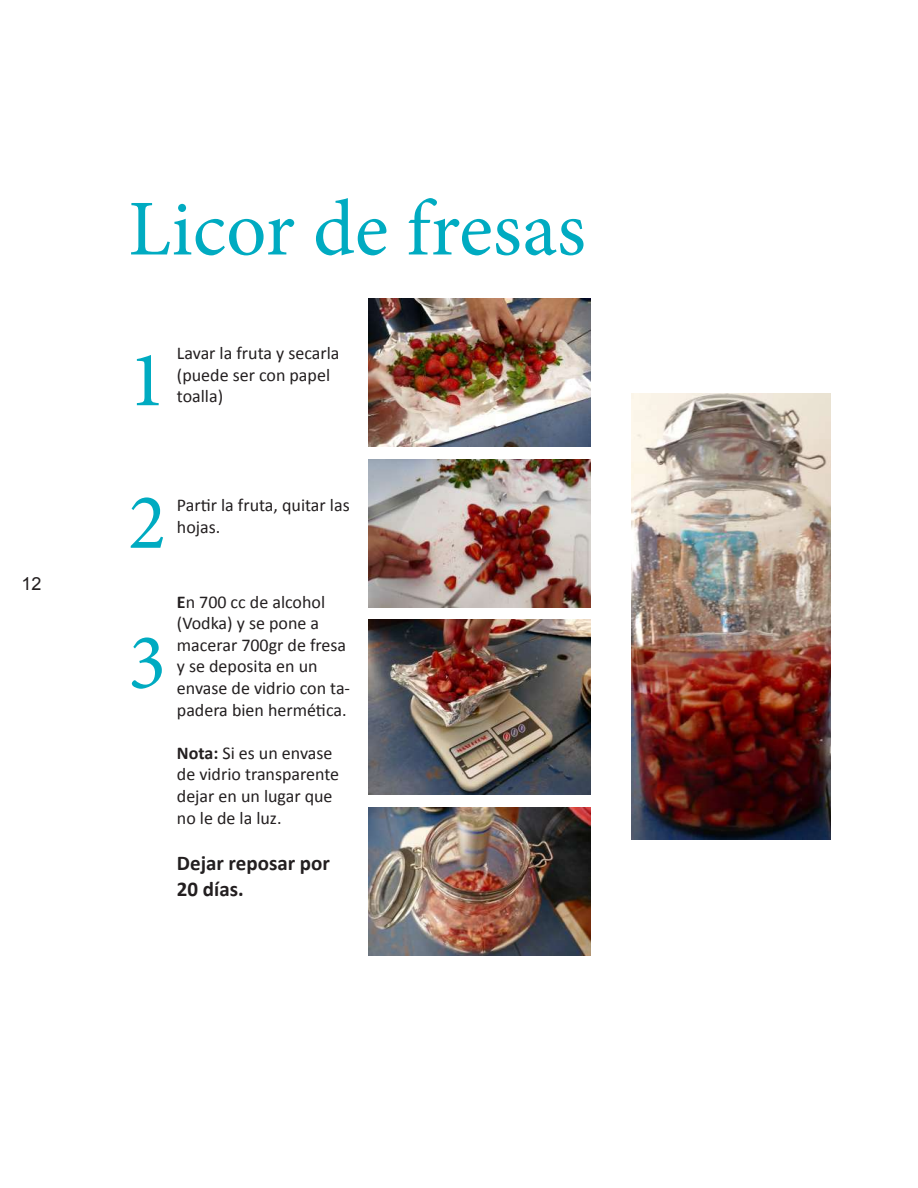
<style>
.page{position:relative;width:918px;height:1188px;background:#fff}
.page>*{position:absolute;margin:0;border:0;box-sizing:border-box;transform-origin:0 0}
.t1{font:79.2px/141.3px "Minion Pro";color:#00abc1;text-align:justify}
.t2{font:700 21px/25.2px "Calibri";color:#231f20}
.t3{font:18px/21.6px "Calibri";color:#231f20}
.t4{font:18px "Arial";color:#231f20}
.s1{font-weight:700}
</style>
<div class="page">
<img style="left:368px;top:298px;width:222px;height:148px">
<img style="left:368px;top:459px;width:222px;height:148px">
<img style="left:368px;top:620px;width:222px;height:175px">
<img style="left:368px;top:807px;width:222px;height:148px">
<img style="left:632px;top:393px;width:198px;height:446px">
<p class="t4" style="left:22px;top:571px;width:22px">12</p>
<h1 class="t1" style="left:128px;top:159px;width:459px">Licor de fresas</h1>
<h1 class="t1" style="left:128px;top:310px;width:40px">1<br>2<br>3</h1>
<p class="t3" style="left:177px;top:342px;width:164px">Lavar la fruta y secarla (puede ser con papel toalla)</p>
<p class="t3" style="left:177px;top:494px;width:174px">Partir la fruta, quitar las hojas.</p>
<p class="t3" style="left:177px;top:590px;width:175px"><span class="s1">E</span>n 700 cc de alcohol (Vodka) y se pone a macerar 700gr de fresa y se deposita en un envase de vidrio con ta&shy;padera bien hermética.</p>
<p class="t3" style="left:177px;top:741px;width:164px"><span class="s1">Nota:</span> Si es un envase de vidrio transparente dejar en un lugar que no le de la luz.</p>
<p class="t2" style="left:177px;top:850px;width:155px">Dejar reposar por<br>20 días.</p>
</div>
